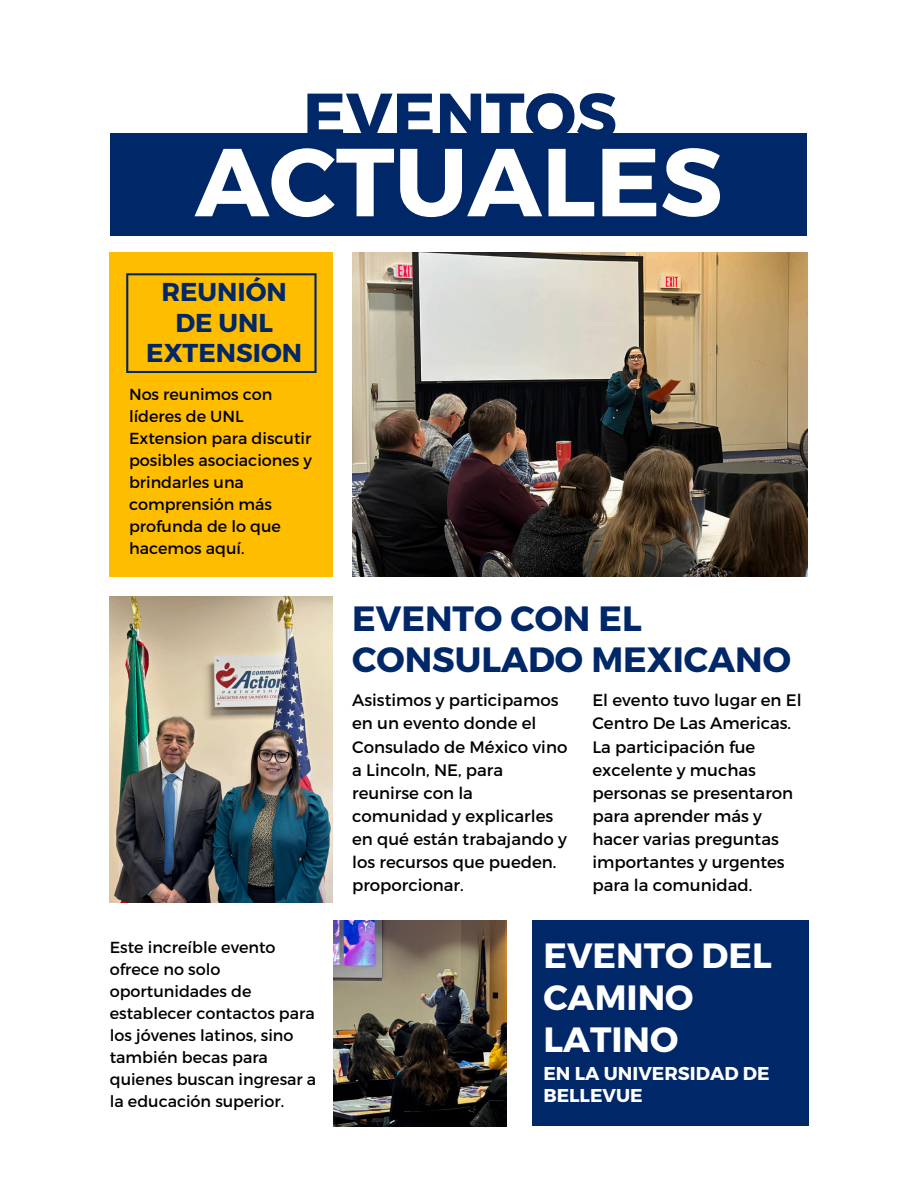
<style>
.page{position:relative;width:918px;height:1188px;background:#fff}
.page>*{position:absolute;margin:0;border:0;box-sizing:border-box;transform-origin:0 0}
.t1{font:700 96.3px "Montserrat";color:#fff}
.t2{font:700 63.75px "Montserrat";color:#002768}
.t3{font:700 35.1px/41.8px "Montserrat";color:#002768}
.t4{font:700 35.1px/41.8px "Montserrat";color:#fff}
.t5{font:700 25.8px/30.3px "Montserrat";color:#002768;text-align:center}
.t6{font:700 18.6px/21.3px "Montserrat";color:#fff}
.t7{font:16.65px/23.1px "Montserrat";color:#010004}
.t8{font:16.05px/22px "Montserrat";color:#010004}
</style>
<div class="page">
<div style="left:110px;top:133px;width:697px;height:102px;background:#002768"></div>
<img style="left:352px;top:253px;width:456px;height:324px">
<img style="left:110px;top:596px;width:223px;height:306px">
<img style="left:333px;top:920px;width:173px;height:206px">
<div style="left:110px;top:253px;width:223px;height:324px;background:#ffbd00"></div>
<svg style="left:126px;top:273px;width:191px;height:100px"></svg>
<div style="left:532px;top:920px;width:276px;height:206px;background:#002768"></div>
<h1 class="t2" style="left:303px;top:74px;width:316px">EVENTOS</h1>
<h4 class="t1" style="left:195px;top:119px;width:529px">ACTUALES</h4>
<p class="t5" style="left:146px;top:276px;width:157px">REUNIÓN<br>DE UNL<br>EXTENSION</p>
<p class="t8" style="left:129px;top:382px;width:184px">Nos reunimos con líderes de UNL<br>Extension para discutir posibles asociaciones y brindarles una comprensión más profunda de lo que hacemos aquí.</p>
<p class="t8" style="left:110px;top:935px;width:208px">Este increíble evento ofrece no solo oportunidades de establecer contactos para los jóvenes latinos, sino también becas para quienes buscan ingresar a la educación superior.</p>
<p class="t3" style="left:352px;top:595px;width:440px">EVENTO CON EL<br>CONSULADO MEXICANO</p>
<p class="t7" style="left:592px;top:688px;width:211px">El evento tuvo lugar en El<br>Centro De Las Americas.<br>La participación fue excelente y muchas personas se presentaron para aprender más y hacer varias preguntas importantes y urgentes para la comunidad.</p>
<h3 class="t7" style="left:352px;top:688px;width:217px">Asistimos y participamos en un evento donde el<br>Consulado de México vino a Lincoln, NE, para reunirse con la comunidad y explicarles en qué están trabajando y los recursos que pueden. proporcionar.</h3>
<h2 class="t4" style="left:543px;top:933px;width:230px">EVENTO DEL<br>CAMINO<br>LATINO</h2>
<p class="t6" style="left:543px;top:1062px;width:228px">EN LA UNIVERSIDAD DE<br>BELLEVUE</p>
</div>
